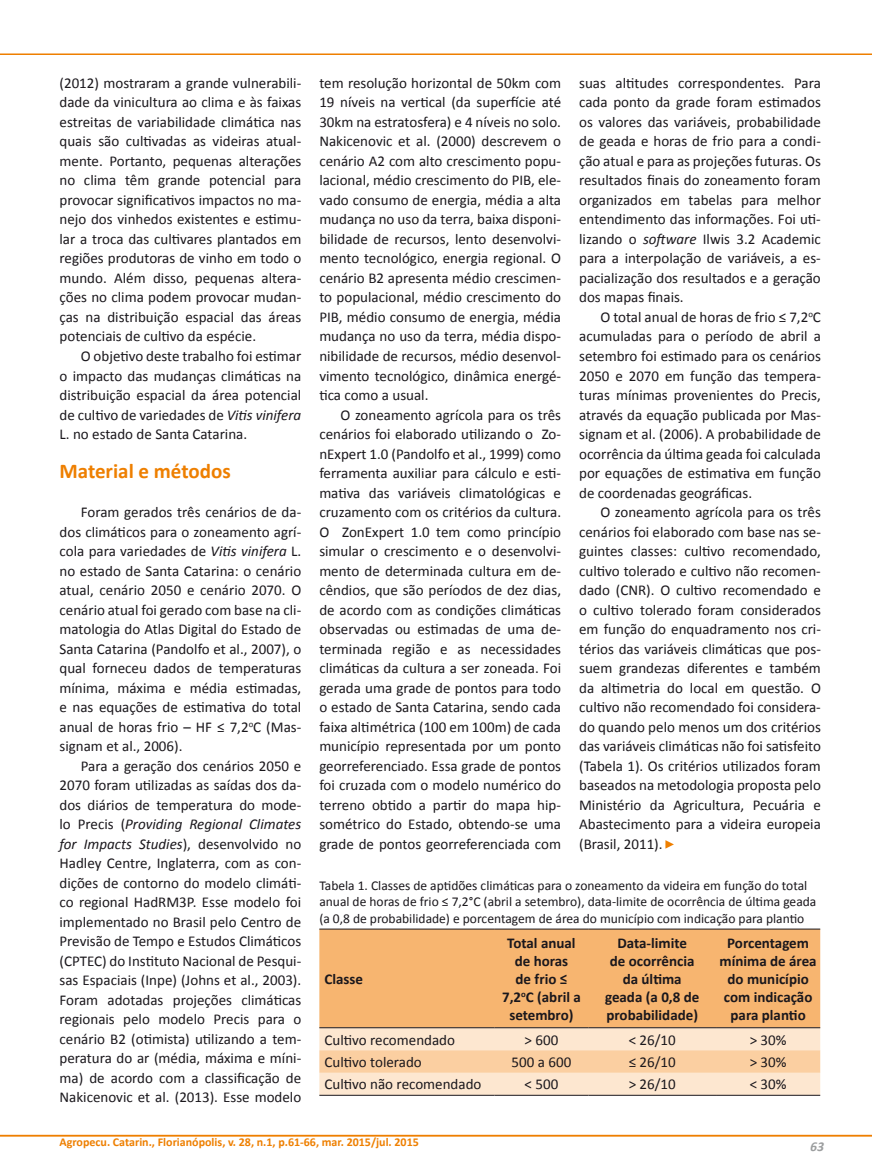
<style>
.page{position:relative;width:872px;height:1170px;background:#fff}
.page>*{position:absolute;margin:0;border:0;box-sizing:border-box;transform-origin:0 0}
.t1{font:700 21px "Calibri";color:#ee7f00}
.t2{font:15px/19.5px "Calibri";color:#1a171c;text-align:justify}
.t3{font:700 15px/18px "Calibri";color:#1a171c;text-align:center}
.t4{font:13.5px/16.5px "Calibri";color:#1a171c}
.t5{font:italic 700 13.5px "Calibri";color:#9c9e9f}
.t6{font:700 12px "Calibri";color:#ee7f00}
.s1{font-style:italic}
</style>
<div class="page">
<hr style="left:0;top:53px;width:872px;height:2px;background:#ee7f00">
<hr style="left:0;top:1134px;width:872px;height:2px;background:#ee7f00">
<div style="left:319px;top:929px;width:501px;height:98px;background:#f7b570"></div>
<svg style="left:319px;top:1028px;width:501px;height:66px;background:#fbdebf"></svg>
<hr style="left:319px;top:928px;width:175px;height:1px;background:#1a171c">
<hr style="left:494px;top:928px;width:94px;height:1px;background:#1a171c">
<hr style="left:588px;top:928px;width:128px;height:1px;background:#1a171c">
<hr style="left:716px;top:928px;width:104px;height:1px;background:#1a171c">
<hr style="left:319px;top:1027px;width:175px;height:1px;background:#1a171c">
<hr style="left:494px;top:1027px;width:94px;height:1px;background:#1a171c">
<hr style="left:588px;top:1027px;width:128px;height:1px;background:#1a171c">
<hr style="left:716px;top:1027px;width:104px;height:1px;background:#1a171c">
<hr style="left:319px;top:1094px;width:175px;height:1px;background:#1a171c">
<hr style="left:494px;top:1094px;width:94px;height:1px;background:#1a171c">
<hr style="left:588px;top:1094px;width:128px;height:1px;background:#1a171c">
<hr style="left:716px;top:1094px;width:104px;height:1px;background:#1a171c">
<svg style="left:665px;top:840px;width:9px;height:8px"></svg>
<p class="t2" style="left:60px;top:73px;width:243px">(2012) mostraram a grande vulnerabili&shy;dade da vinicultura ao clima e às faixas estreitas de variabilidade climática nas quais são cultivadas as videiras atual&shy;mente. Portanto, pequenas alterações no clima têm grande potencial para provocar significativos impactos no ma&shy;nejo dos vinhedos existentes e estimu&shy;lar a troca das cultivares plantados em regiões produtoras de vinho em todo o mundo. Além disso, pequenas altera&shy;ções no clima podem provocar mudan&shy;ças na distribuição espacial das áreas potenciais de cultivo da espécie.</p>
<p class="t2" style="left:60px;top:346px;width:243px;text-indent:21px">O objetivo deste trabalho foi estimar o impacto das mudanças climáticas na distribuição espacial da área potencial de cultivo de variedades de <span class="s1">Vitis vinifera </span>L. no estado de Santa Catarina.</p>
<h1 class="t1" style="left:60px;top:456px;width:173px">Material e métodos</h1>
<p class="t2" style="left:60px;top:502px;width:243px;text-indent:21px">Foram gerados três cenários de da&shy;dos climáticos para o zoneamento agrí&shy;cola para variedades de <span class="s1">Vitis vinifera</span> L. no estado de Santa Catarina: o cenário atual, cenário 2050 e cenário 2070. O cenário atual foi gerado com base na cli&shy;matologia do Atlas Digital do Estado de Santa Catarina (Pandolfo et al., 2007), o qual forneceu dados de temperaturas mínima, máxima e média estimadas, e nas equações de estimativa do total anual de horas frio – HF ≤ 7,2<sup>o</sup>C (Mas&shy;signam et al., 2006).</p>
<p class="t2" style="left:60px;top:755px;width:243px;text-indent:21px">Para a geração dos cenários 2050 e 2070 foram utilizadas as saídas dos da&shy;dos diários de temperatura do mode&shy;lo Precis (<span class="s1">Providing Regional Climates for Impacts Studies</span>), desenvolvido no Hadley Centre, Inglaterra, com as con&shy;dições de contorno do modelo climáti&shy;co regional HadRM3P. Esse modelo foi implementado no Brasil pelo Centro de Previsão de Tempo e Estudos Climáticos (CPTEC) do Instituto Nacional de Pesqui&shy;sas Espaciais (Inpe) (Johns et al., 2003).<br>Foram adotadas projeções climáticas regionais pelo modelo Precis para o cenário B2 (otimista) utilizando a tem&shy;peratura do ar (média, máxima e míni&shy;ma) de acordo com a classificação de Nakicenovic et al. (2013). Esse modelo</p>
<p class="t2" style="left:579px;top:73px;width:243px">suas altitudes correspondentes. Para cada ponto da grade foram estimados os valores das variáveis, probabilidade de geada e horas de frio para a condi&shy;ção atual e para as projeções futuras. Os resultados finais do zoneamento foram organizados em tabelas para melhor entendimento das informações. Foi uti&shy;lizando o <span class="s1">software</span> Ilwis 3.2 Academic para a interpolação de variáveis, a es&shy;pacialização dos resultados e a geração dos mapas finais.</p>
<p class="t2" style="left:579px;top:307px;width:243px;text-indent:21px">O total anual de horas de frio ≤ 7,2<sup>o</sup>C acumuladas para o período de abril a setembro foi estimado para os cenários 2050 e 2070 em função das tempera&shy;turas mínimas provenientes do Precis, através da equação publicada por Mas&shy;signam et al. (2006). A probabilidade de ocorrência da última geada foi calculada por equações de estimativa em função de coordenadas geográficas.</p>
<p class="t2" style="left:579px;top:502px;width:243px;text-indent:21px">O zoneamento agrícola para os três cenários foi elaborado com base nas se&shy;guintes classes: cultivo recomendado, cultivo tolerado e cultivo não recomen&shy;dado (CNR). O cultivo recomendado e o cultivo tolerado foram considerados em função do enquadramento nos cri&shy;térios das variáveis climáticas que pos&shy;suem grandezas diferentes e também da altimetria do local em questão. O cultivo não recomendado foi considera&shy;do quando pelo menos um dos critérios das variáveis climáticas não foi satisfeito (Tabela 1). Os critérios utilizados foram baseados na metodologia proposta pelo Ministério da Agricultura, Pecuária e Abastecimento para a videira europeia (Brasil, 2011).</p>
<p class="t4" style="left:319px;top:876px;width:498px">Tabela 1. Classes de aptidões climáticas para o zoneamento da videira em função do total anual de horas de frio ≤ 7,2°C (abril a setembro), data-limite de ocorrência de última geada (a 0,8 de probabilidade) e porcentagem de área do município com indicação para plantio</p>
<p class="t2" style="left:319px;top:73px;width:243px">tem resolução horizontal de 50km com 19 níveis na vertical (da superfície até 30km na estratosfera) e 4 níveis no solo.<br>Nakicenovic et al. (2000) descrevem o cenário A2 com alto crescimento popu&shy;lacional, médio crescimento do PIB, ele&shy;vado consumo de energia, média a alta mudança no uso da terra, baixa disponi&shy;bilidade de recursos, lento desenvolvi&shy;mento tecnológico, energia regional. O cenário B2 apresenta médio crescimen&shy;to populacional, médio crescimento do PIB, médio consumo de energia, média mudança no uso da terra, média dispo&shy;nibilidade de recursos, médio desenvol&shy;vimento tecnológico, dinâmica energé&shy;tica como a usual.</p>
<p class="t2" style="left:319px;top:404px;width:243px;text-indent:21px">O zoneamento agrícola para os três cenários foi elaborado utilizando o Zo&shy;nExpert 1.0 (Pandolfo et al., 1999) como ferramenta auxiliar para cálculo e esti&shy;mativa das variáveis climatológicas e cruzamento com os critérios da cultura.<br>O ZonExpert 1.0 tem como princípio simular o crescimento e o desenvolvi&shy;mento de determinada cultura em de&shy;cêndios, que são períodos de dez dias, de acordo com as condições climáticas observadas ou estimadas de uma de&shy;terminada região e as necessidades climáticas da cultura a ser zoneada. Foi gerada uma grade de pontos para todo o estado de Santa Catarina, sendo cada faixa altimétrica (100 em 100m) de cada município representada por um ponto georreferenciado. Essa grade de pontos foi cruzada com o modelo numérico do terreno obtido a partir do mapa hip&shy;sométrico do Estado, obtendo-se uma grade de pontos georreferenciada com</p>
<p class="t3" style="left:324px;top:969px;width:40px">Classe</p>
<p class="t3" style="left:502px;top:933px;width:80px">Total anual de horas<br>de frio ≤<br>7,2<sup>o</sup>C (abril a setembro)</p>
<p class="t3" style="left:605px;top:933px;width:96px">Data-limite<br>de ocorrência da última geada (a 0,8 de probabilidade)</p>
<p class="t3" style="left:719px;top:933px;width:99px">Porcentagem mínima de área do município com indicação para plantio</p>
<p class="t2" style="left:325px;top:1029px;width:132px">Cultivo recomendado</p>
<p class="t2" style="left:524px;top:1029px;width:35px">&gt; 600</p>
<p class="t2" style="left:628px;top:1029px;width:49px">&lt; 26/10</p>
<p class="t2" style="left:749px;top:1029px;width:38px">&gt; 30%</p>
<p class="t2" style="left:324px;top:1051px;width:99px">Cultivo tolerado</p>
<p class="t2" style="left:511px;top:1051px;width:61px">500 a 600</p>
<p class="t2" style="left:628px;top:1051px;width:49px">≤ 26/10</p>
<p class="t2" style="left:749px;top:1051px;width:38px">&gt; 30%</p>
<p class="t2" style="left:324px;top:1074px;width:158px">Cultivo não recomendado</p>
<p class="t2" style="left:524px;top:1074px;width:35px">&lt; 500</p>
<p class="t2" style="left:628px;top:1074px;width:49px">&gt; 26/10</p>
<p class="t2" style="left:749px;top:1074px;width:38px">&lt; 30%</p>
<p class="t6" style="left:60px;top:1133px;width:361px">Agropecu. Catarin., Florianópolis, v. 28, n.1, p.61-66, mar. 2015/jul. 2015</p>
<p class="t5" style="left:810px;top:1137px;width:16px">63</p>
</div>
